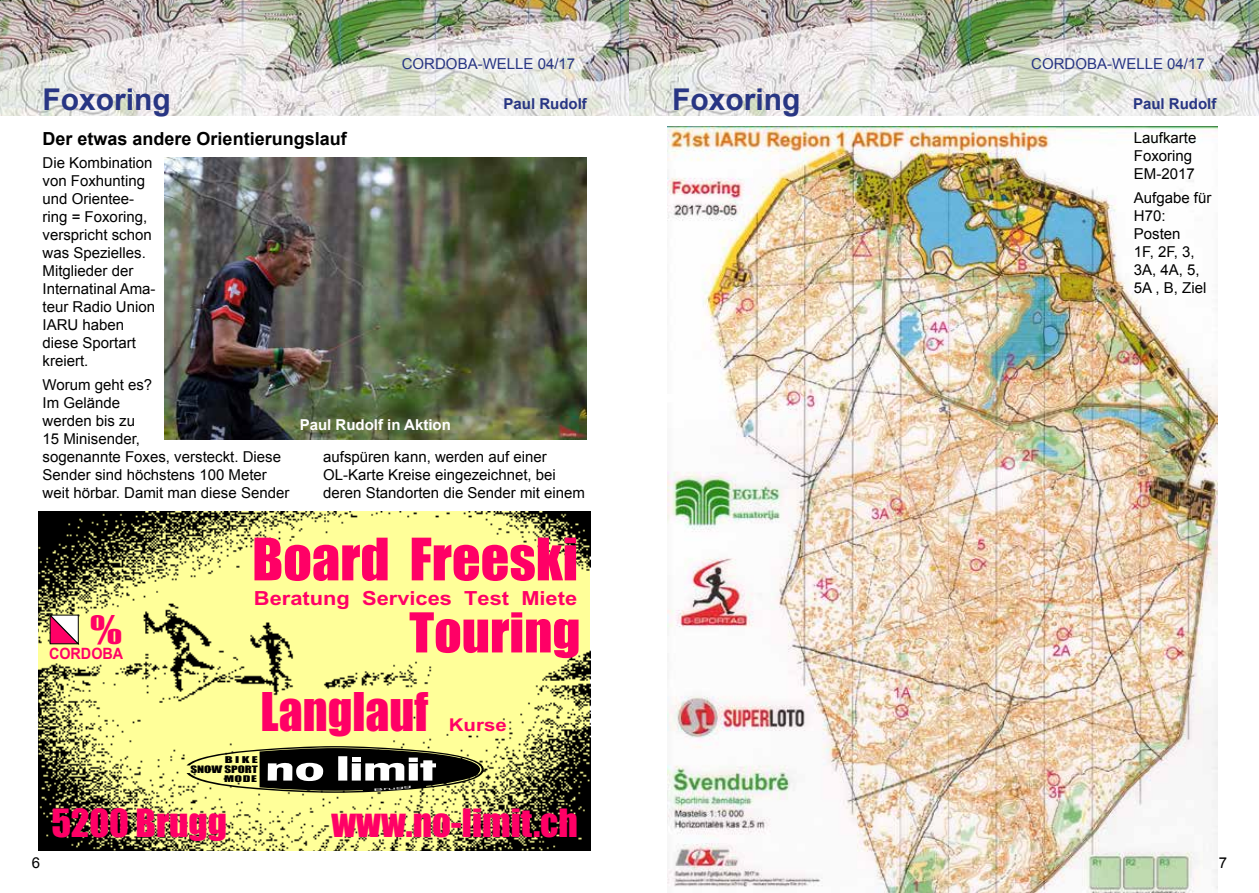
<style>
.page{position:relative;width:1259px;height:893px;background:#fff}
.page>*{position:absolute;margin:0;border:0;box-sizing:border-box;transform-origin:0 0}
.t1{font:54px "Impact";color:#f06;scale:1.04 1}
.t2{font:50.7px "Impact";color:#f06;scale:1.07 1}
.t3{font:49.35px "Impact";color:#f06}
.t4{font:36px "Impact";color:#f06}
.t5{font:36px "Impact";color:#f06;scale:1.28 1}
.t6{font:700 30px "Arial";color:#283583}
.t7{font:700 29.85px "Browallia New";color:#f06;scale:1.12 1}
.t8{font:700 27px "Browallia New";color:#f06;scale:1.16 1}
.t9{font:700 24px "Browallia New";color:#f06;scale:.92 1}
.t10{font:700 18px "Arial";color:#000}
.t11{font:15px/18px "Arial";color:#000}
.t12{font:15px "Arial";color:#283583}
.t13{font:700 15px "Arial";color:#283583}
.t14{font:700 15px "Arial";color:#fff}
.t15{font:9.45px "Impact";color:#000;scale:1.38 1}
.t16{font:8.7px "Impact";color:#000;scale:1.67 1}
.t17{font:8.55px "Impact";color:#000;scale:1.65 1}
.t18{font:3.3px "Arial";color:#fff;scale:4.32 1}
</style>
<div class="page">
<img style="left:0;top:0;width:1259px;height:116px">
<img style="left:667px;top:126px;width:550px;height:767px">
<img style="left:164px;top:157px;width:423px;height:283px">
<img style="left:38px;top:511px;width:552px;height:339px">
<svg style="left:186px;top:746px;width:298px;height:47px;background:#80805b"></svg>
<svg style="left:49px;top:613px;width:30px;height:31px"></svg>
<p class="t12" style="left:402px;top:54px;width:175px">CORDOBA-WELLE 04/17</p>
<p class="t12" style="left:1031px;top:54px;width:175px">CORDOBA-WELLE 04/17</p>
<h3 class="t6" style="left:43px;top:79px;width:130px">Foxoring</h3>
<h3 class="t6" style="left:672px;top:79px;width:130px">Foxoring</h3>
<p class="t13" style="left:1133px;top:94px;width:85px">Paul Rudolf</p>
<p class="t13" style="left:503px;top:94px;width:85px">Paul Rudolf</p>
<p class="t10" style="left:43px;top:127px;width:306px">Der etwas andere Orientierungslauf</p>
<p class="t11" style="left:43px;top:154px;width:114px">Die Kombination von Foxhunting und Orientee&shy;ring = Foxoring, verspricht schon was Spezielles.<br>Mitglieder der<br>Internatinal Ama&shy;teur Radio Union<br>IARU haben diese Sportart kreiert.</p>
<p class="t11" style="left:43px;top:376px;width:248px">Worum geht es?<br>Im Gelände<br>werden bis zu<br>15 Minisender,<br>sogenannte Foxes, versteckt. Diese<br>Sender sind höchstens 100 Meter weit hörbar. Damit man diese Sender</p>
<p class="t14" style="left:300px;top:414px;width:153px">Paul Rudolf in Aktion</p>
<p class="t11" style="left:323px;top:448px;width:263px">aufspüren kann, werden auf einer<br>OL-Karte Kreise eingezeichnet, bei deren Standorten die Sender mit einem</p>
<h1 class="t1" style="left:252px;top:517px;width:315px">Board Freeski</h1>
<h3 class="t7" style="left:254px;top:579px;width:290px">Beratung Services Test Miete</h3>
<h3 class="t5" style="left:90px;top:602px;width:26px">%</h3>
<h2 class="t2" style="left:409px;top:593px;width:162px">Touring</h2>
<h3 class="t9" style="left:49px;top:638px;width:82px">CORDOBA</h3>
<h3 class="t3" style="left:260px;top:674px;width:169px">Langlauf</h3>
<p class="t16" style="left:225px;top:753px;width:21px">BIKE</p>
<p class="t15" style="left:190px;top:762px;width:50px">SNOW SPORT</p>
<p class="t17" style="left:224px;top:772px;width:21px">MODE</p>
<p class="t18" style="left:374px;top:787px;width:10px;rotate:-5deg">Brugg</p>
<h3 class="t8" style="left:449px;top:707px;width:51px">Kurse</h3>
<h3 class="t4" style="left:52px;top:795px;width:177px">5200 Brugg</h3>
<h3 class="t4" style="left:331px;top:795px;width:248px">www.no-limit.ch</h3>
<p class="t11" style="left:1134px;top:129px;width:64px">Laufkarte<br>Foxoring<br>EM-2017</p>
<p class="t11" style="left:1134px;top:189px;width:79px">Aufgabe für<br>H70:<br>Posten<br>1F, 2F, 3,<br>3A, 4A, 5,<br>5A , B, Ziel</p>
<p class="t11" style="left:32px;top:854px;width:10px">6</p>
<p class="t11" style="left:1219px;top:854px;width:10px">7</p>
</div>
